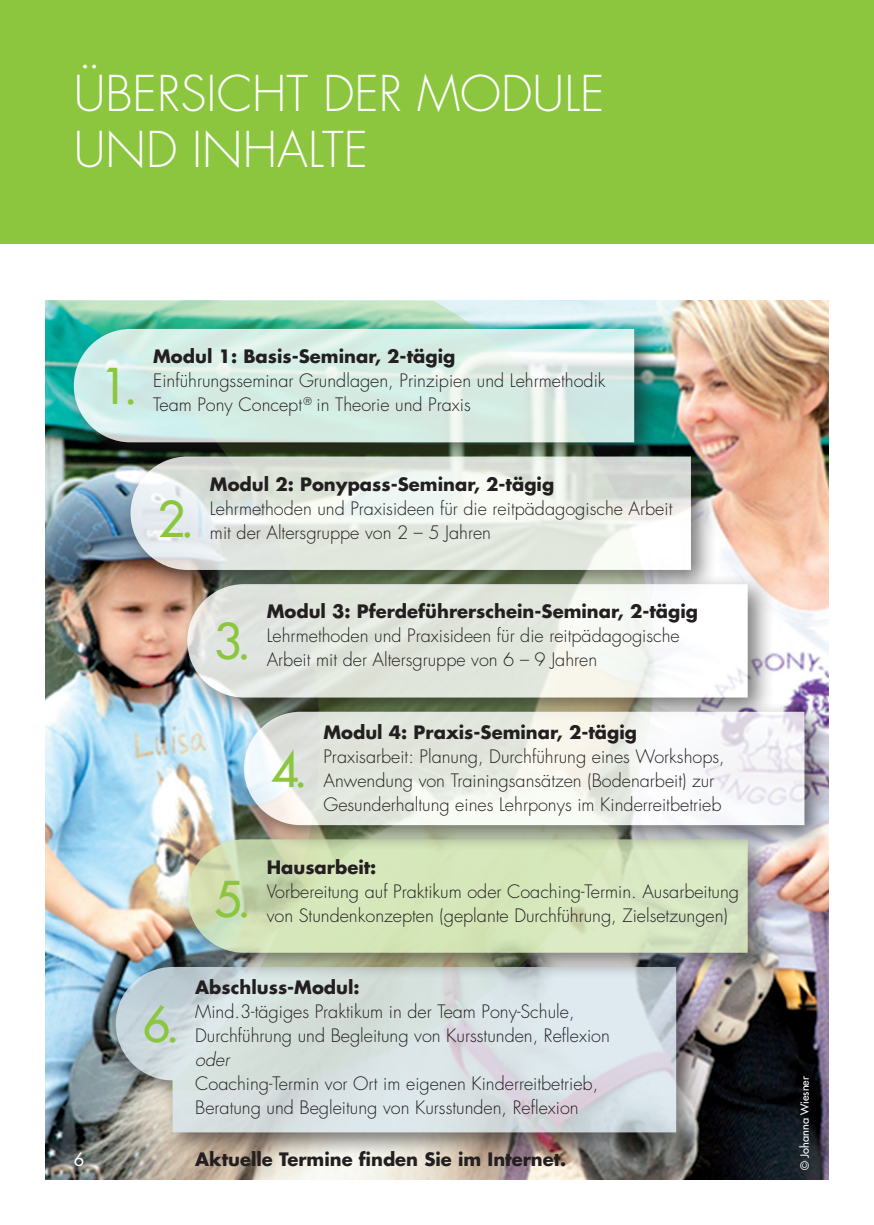
<style>
.page{position:relative;width:874px;height:1225px;background:#fff}
.page>*{position:absolute;margin:0;border:0;box-sizing:border-box;transform-origin:0 0}
.t1{font:300 48px/56px "Futura";color:#fff}
.t2{font:48px "Futura";color:#8bc63e}
.t3{font:300 18px/24px "Futura";color:#231f20}
.t4{font:700 18px "Futura";color:#231f20}
.t5{font:italic 300 18px "Futura";color:#231f20}
.t6{font:18px "Futura";color:#fff}
.t7{font:11px "Futura";color:#fff}
</style>
<div class="page">
<div style="left:0;top:0;width:873px;height:244px;background:#8bc63e"></div>
<img style="left:45px;top:300px;width:783px;height:879px">
<img style="left:45px;top:300px;width:608px;height:791px">
<div style="left:63px;top:318px;width:598px;height:151px;background:#231f20;opacity:.75"></div>
<svg style="left:74px;top:329px;width:560px;height:113px;background:#d2eae3"></svg>
<div style="left:120px;top:445px;width:597px;height:152px;background:#231f20;opacity:.75"></div>
<svg style="left:130px;top:456px;width:560px;height:114px"></svg>
<div style="left:176px;top:573px;width:598px;height:152px;background:#231f20;opacity:.75"></div>
<svg style="left:187px;top:584px;width:560px;height:113px;fill:#e2e7df"></svg>
<div style="left:105px;top:956px;width:598px;height:203px;background:#231f20;opacity:.75"></div>
<svg style="left:116px;top:967px;width:559px;height:165px;background:#d3dcde"></svg>
<div style="left:176px;top:828px;width:598px;height:152px;background:#231f20;opacity:.75"></div>
<svg style="left:187px;top:839px;width:560px;height:113px;background:#d2e2b9"></svg>
<div style="left:233px;top:700px;width:598px;height:152px;background:#231f20;opacity:.75"></div>
<svg style="left:244px;top:711px;width:560px;height:114px"></svg>
<h1 class="t1" style="left:74px;top:66px;width:532px">ÜBERSICHT DER MODULE<br>UND INHALTE</h1>
<h1 class="t2" style="left:101px;top:355px;width:38px">1.</h1>
<p class="t4" style="left:153px;top:344px;width:303px">Modul 1: Basis-Seminar, 2-tägig</p>
<p class="t3" style="left:153px;top:369px;width:453px">Einführungsseminar Grundlagen, Prinzipien und Lehrmethodik<br>Team Pony Concept<sup>®</sup> in Theorie und Praxis</p>
<p class="t6" style="left:74px;top:1147px;width:12px">6</p>
<h1 class="t2" style="left:157px;top:488px;width:38px">2.</h1>
<p class="t4" style="left:210px;top:471px;width:345px">Modul 2: Ponypass-Seminar, 2-tägig</p>
<p class="t3" style="left:210px;top:496px;width:463px">Lehrmethoden und Praxisideen für die reitpädagogische Arbeit mit der Altersgruppe von 2 – 5 Jahren</p>
<h1 class="t2" style="left:214px;top:610px;width:38px">3.</h1>
<p class="t4" style="left:266px;top:599px;width:432px">Modul 3: Pferdeführerschein-Seminar, 2-tägig</p>
<p class="t3" style="left:266px;top:624px;width:414px">Lehrmethoden und Praxisideen für die reitpädagogische<br>Arbeit mit der Altersgruppe von 6 – 9 Jahren</p>
<h1 class="t2" style="left:214px;top:868px;width:38px">5.</h1>
<h1 class="t2" style="left:271px;top:737px;width:38px">4.</h1>
<p class="t4" style="left:323px;top:720px;width:315px">Modul 4: Praxis-Seminar, 2-tägig</p>
<p class="t3" style="left:323px;top:745px;width:402px">Praxisarbeit: Planung, Durchführung eines Workshops,<br>Anwendung von Trainingsansätzen (Bodenarbeit) zur<br>Gesunderhaltung eines Lehrponys im Kinderreitbetrieb</p>
<p class="t4" style="left:266px;top:854px;width:111px">Hausarbeit:</p>
<p class="t3" style="left:266px;top:879px;width:473px">Vorbereitung auf Praktikum oder Coaching-Termin. Ausarbeitung von Stundenkonzepten (geplante Durchführung, Zielsetzungen)</p>
<h1 class="t2" style="left:143px;top:993px;width:38px">6.</h1>
<p class="t4" style="left:195px;top:974px;width:166px">Abschluss-Modul:</p>
<p class="t3" style="left:195px;top:999px;width:416px">Mind.3-tägiges Praktikum in der Team Pony-Schule,<br>Durchführung und Begleitung von Kursstunden, Reflexion</p>
<p class="t5" style="left:195px;top:1047px;width:36px">oder</p>
<p class="t3" style="left:195px;top:1071px;width:404px">Coaching-Termin vor Ort im eigenen Kinderreitbetrieb,<br>Beratung und Begleitung von Kursstunden, Reflexion</p>
<p class="t4" style="left:195px;top:1146px;width:372px">Aktuelle Termine finden Sie im Internet.</p>
<p class="t7" style="left:797px;top:1169px;width:95px;rotate:-90deg">© Johanna Wiesner</p>
</div>
